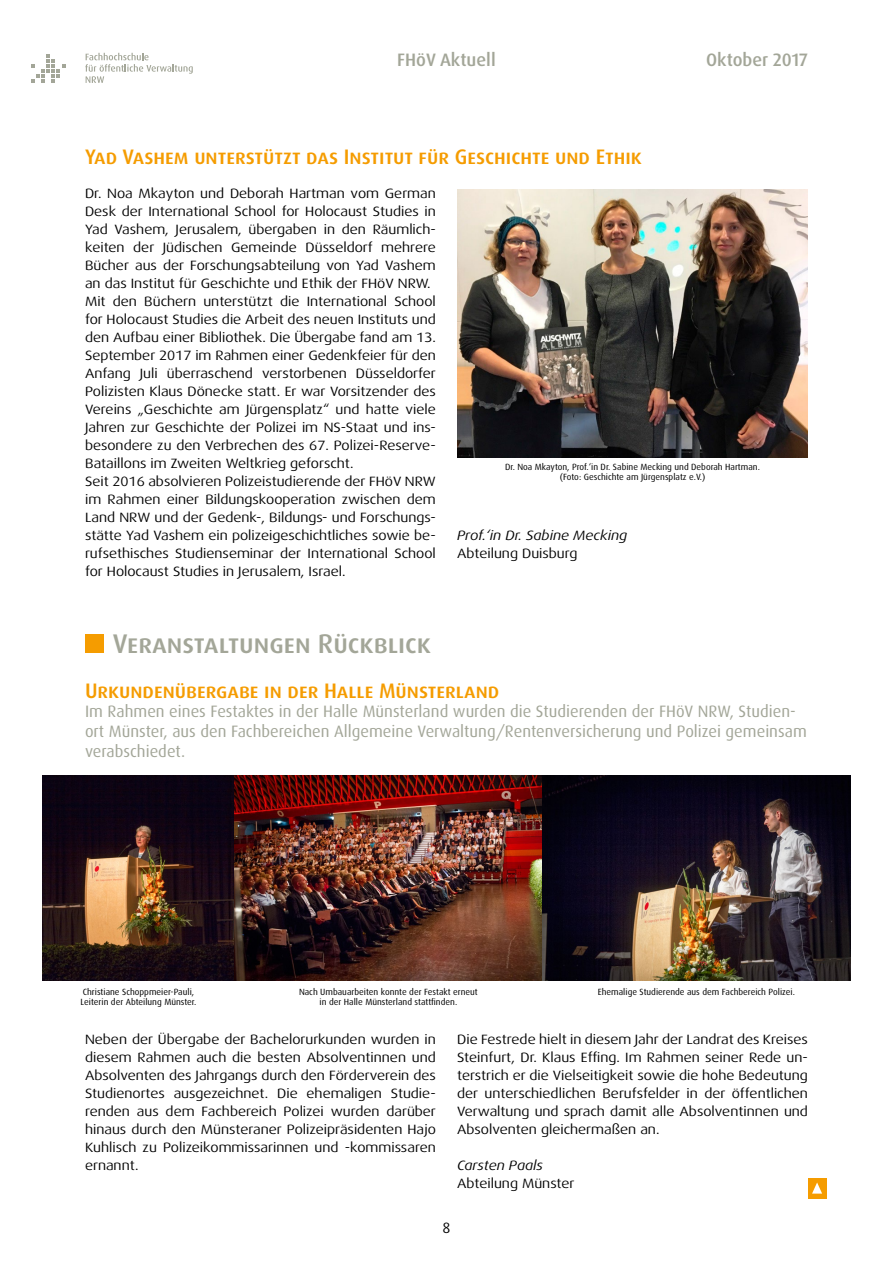
<style>
.page{position:relative;width:893px;height:1263px;background:#fff}
.page>*{position:absolute;margin:0;border:0;box-sizing:border-box;transform-origin:0 0}
.t1{font:500 27px "Dax OT";color:#a3a698}
.t2{font:500 21px "Dax OT";color:#f59c00}
.t3{font:500 18px "Dax OT";color:#a3a698}
.t4{font:16.5px/19.8px "Dax";color:#a3a698}
.t5{font:15px "Dax Regular Caps";color:#000}
.t6{font:13.5px/18px "Dax Wide";color:#000;text-align:justify}
.t7{font:italic 13.5px "Dax Wide";color:#000}
.t8{font:9px "Dax";color:#000}
</style>
<div class="page">
<div style="left:808px;top:1178px;width:18px;height:20px;background:#f59c00"></div>
<svg style="left:812px;top:1182px;width:10px;height:11px"></svg>
<svg style="left:31px;top:54px;width:34px;height:29px"></svg>
<svg style="left:85px;top:53px;width:108px;height:30px"></svg>
<img style="left:457px;top:190px;width:351px;height:268px">
<img style="left:43px;top:775px;width:807px;height:205px">
<div style="left:85px;top:634px;width:19px;height:19px;background:#f59c00"></div>
<h3 class="t3" style="left:397px;top:49px;width:100px">FHöV Aktuell</h3>
<h3 class="t3" style="left:706px;top:49px;width:103px">Oktober 2017</h3>
<p class="t2" style="left:85px;top:144px;width:558px">Yad Vashem unterstützt das Institut für Geschichte und Ethik</p>
<p class="t6" style="left:85px;top:184px;width:352px">Dr. Noa Mkayton und Deborah Hartman vom German Desk der International School for Holocaust Studies in Yad Vashem, Jerusalem, übergaben in den Räumlich&shy;keiten der Jüdischen Gemeinde Düsseldorf mehrere Bücher aus der Forschungsabteilung von Yad Vashem an das Institut für Geschichte und Ethik der FHöV NRW.</p>
<p class="t6" style="left:85px;top:292px;width:352px">Mit den Büchern unterstützt die International School for Holocaust Studies die Arbeit des neuen Instituts und den Aufbau einer Bibliothek. Die Übergabe fand am 13.<br>September 2017 im Rahmen einer Gedenkfeier für den Anfang Juli überraschend verstorbenen Düsseldorfer Polizisten Klaus Dönecke statt. Er war Vorsitzender des Vereins „Geschichte am Jürgensplatz“ und hatte viele Jahren zur Geschichte der Polizei im NS-Staat und ins&shy;besondere zu den Verbrechen des 67. Polizei-Reserve-Bataillons im Zweiten Weltkrieg geforscht.</p>
<p class="t6" style="left:85px;top:472px;width:352px">Seit 2016 absolvieren Polizeistudierende der FHöV NRW im Rahmen einer Bildungskooperation zwischen dem Land NRW und der Gedenk-, Bildungs- und Forschungs&shy;stätte Yad Vashem ein polizeigeschichtliches sowie be&shy;rufsethisches Studienseminar der International School for Holocaust Studies in Jerusalem, Israel.</p>
<p class="t8" style="left:505px;top:461px;width:256px">Dr. Noa Mkayton, Prof.‘in Dr. Sabine Mecking und Deborah Hartman.</p>
<p class="t8" style="left:560px;top:472px;width:147px">(Foto: Geschichte am Jürgensplatz e.V.)</p>
<p class="t7" style="left:457px;top:528px;width:172px">Prof.‘in Dr. Sabine Mecking</p>
<p class="t6" style="left:457px;top:544px;width:122px">Abteilung Duisburg</p>
<p class="t1" style="left:113px;top:626px;width:320px">Veranstaltungen Rückblick</p>
<p class="t2" style="left:85px;top:677px;width:416px">Urkundenübergabe in der Halle Münsterland</p>
<p class="t4" style="left:85px;top:702px;width:723px">Im Rahmen eines Festaktes in der Halle Münsterland wurden die Studierenden der FHöV NRW, Studien&shy;ort Münster, aus den Fachbereichen Allgemeine Verwaltung/Rentenversicherung und Polizei gemeinsam verabschiedet.</p>
<p class="t8" style="left:83px;top:986px;width:113px">Christiane Schoppmeier-Pauli,</p>
<p class="t8" style="left:81px;top:997px;width:117px">Leiterin der Abteilung Münster.</p>
<p class="t8" style="left:299px;top:986px;width:180px">Nach Umbauarbeiten konnte der Festakt erneut</p>
<p class="t8" style="left:320px;top:997px;width:139px">in der Halle Münsterland stattfinden.</p>
<p class="t8" style="left:598px;top:986px;width:199px">Ehemalige Studierende aus dem Fachbereich Polizei.</p>
<p class="t6" style="left:85px;top:1030px;width:352px">Neben der Übergabe der Bachelorurkunden wurden in diesem Rahmen auch die besten Absolventinnen und Absolventen des Jahrgangs durch den Förderverein des Studienortes ausgezeichnet. Die ehemaligen Studie&shy;renden aus dem Fachbereich Polizei wurden darüber hinaus durch den Münsteraner Polizeipräsidenten Hajo Kuhlisch zu Polizeikommissarinnen und -kommissaren ernannt.</p>
<p class="t6" style="left:457px;top:1030px;width:352px">Die Festrede hielt in diesem Jahr der Landrat des Kreises Steinfurt, Dr. Klaus Effing. Im Rahmen seiner Rede un&shy;terstrich er die Vielseitigkeit sowie die hohe Bedeutung der unterschiedlichen Berufsfelder in der öffentlichen Verwaltung und sprach damit alle Absolventinnen und Absolventen gleichermaßen an.</p>
<p class="t7" style="left:457px;top:1158px;width:87px">Carsten Paals</p>
<p class="t6" style="left:457px;top:1174px;width:119px">Abteilung Münster</p>
<p class="t5" style="left:442px;top:1219px;width:10px">8</p>
</div>
